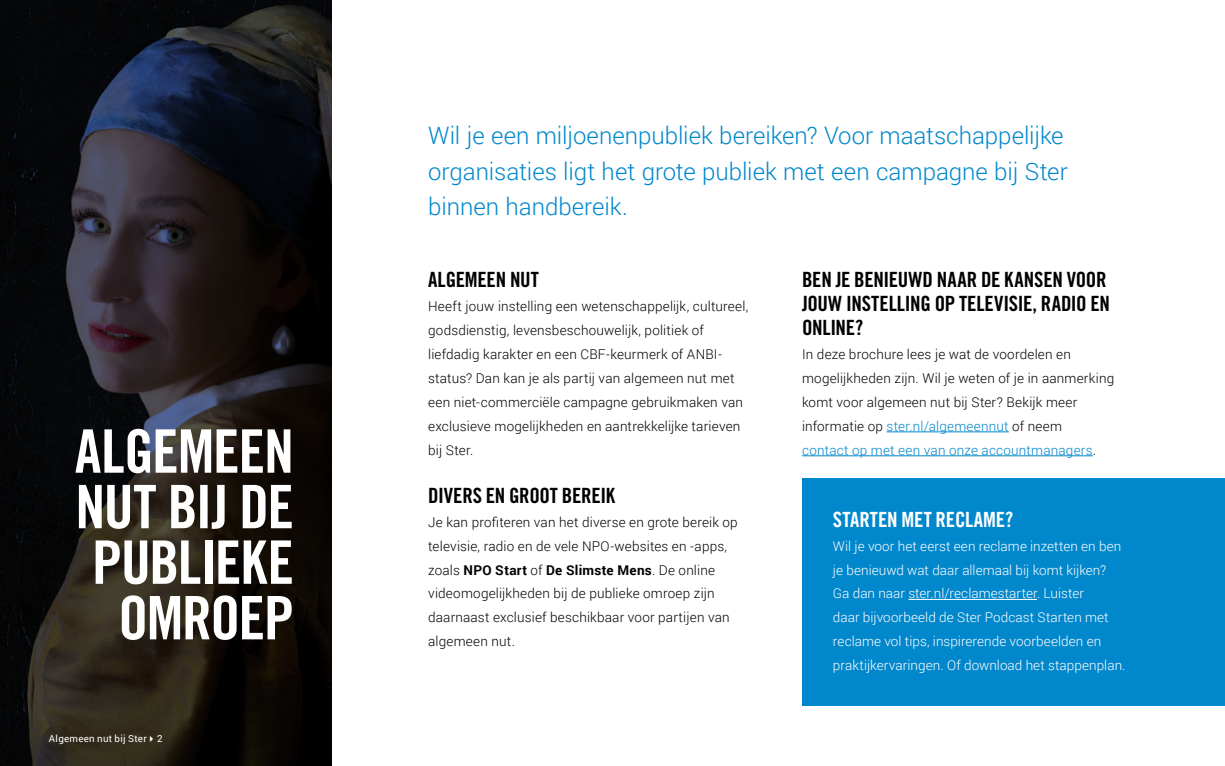
<style>
.page{position:relative;width:1225px;height:766px;background:#fff}
.page>*{position:absolute;margin:0;border:0;box-sizing:border-box;transform-origin:0 0}
.t1{font:60px/55.5px "Trade Gothic LT Com Bd Cn 20";letter-spacing:-.02em;color:#fff;text-align:right}
.t2{font:300 24px/35.8px "Roboto";color:#0087cc}
.t3{font:21px/23.9px "Trade Gothic LT Std Bd Cn 20";letter-spacing:-.01em;color:#000}
.t4{font:21px "Trade Gothic LT Com Bd Cn 20";letter-spacing:-.005em;color:#fff}
.t5{font:300 13.5px/23.9px "Roboto";letter-spacing:.015em;color:#000}
.t6{font:300 13.5px/23.9px "Roboto";letter-spacing:.005em;color:#fff}
.t7{font:9.75px "Roboto";letter-spacing:.03em;color:#fff}
.s1{font-weight:700}
.s2{color:#0087cc}
</style>
<div class="page">
<hr style="left:886px;top:431px;width:122px;height:1px;background:#0087cc">
<hr style="left:802px;top:455px;width:290px;height:1px;background:#0087cc">
<hr style="left:1224px;top:401px;width:1px;height:364px;background:#000">
<hr style="left:1224px;top:203px;width:1px;height:441px;background:#0087cc">
<svg style="left:0;top:0;width:331px;height:765px;background:#181617"></svg>
<div style="left:802px;top:478px;width:423px;height:228px;background:#0087cc"></div>
<hr style="left:908px;top:599px;width:129px;height:1px;background:#fff">
<h1 class="t1" style="left:75px;top:423px;width:221px">ALGEMEEN<br>NUT BIJ DE<br>PUBLIEKE<br>OMROEP</h1>
<p class="t7" style="left:49px;top:731px;width:115px">Algemeen nut bij Ster✔2</p>
<h2 class="t2" style="left:428px;top:116px;width:641px">Wil je een miljoenenpubliek bereiken? Voor maatschappelijke organisaties ligt het grote publiek met een campagne bij Ster binnen handbereik.</h2>
<h3 class="t3" style="left:428px;top:267px;width:112px">ALGEMEEN NUT</h3>
<p class="t5" style="left:428px;top:294px;width:322px">Heeft jouw instelling een wetenschappelijk, cultureel, godsdienstig, levensbeschouwelijk, politiek of liefdadig karakter en een CBF-keurmerk of ANBI&shy;status? Dan kan je als partij van algemeen nut met een niet-commerciële campagne gebruikmaken van exclusieve mogelijkheden en aantrekkelijke tarieven bij Ster.</p>
<h3 class="t3" style="left:428px;top:483px;width:188px">DIVERS EN GROOT BEREIK</h3>
<p class="t5" style="left:428px;top:509px;width:311px">Je kan profiteren van het diverse en grote bereik op televisie, radio en de vele NPO-websites en -apps, zoals <span class="s1">NPO Start</span> of <span class="s1">De Slimste Mens</span>. De online videomogelijkheden bij de publieke omroep zijn daarnaast exclusief beschikbaar voor partijen van algemeen nut.</p>
<h3 class="t3" style="left:802px;top:267px;width:309px">BEN JE BENIEUWD NAAR DE KANSEN VOOR<br>JOUW INSTELLING OP TELEVISIE, RADIO EN<br>ONLINE?</h3>
<p class="t5" style="left:802px;top:342px;width:314px">In deze brochure lees je wat de voordelen en mogelijkheden zijn. Wil je weten of je in aanmerking komt voor algemeen nut bij Ster? Bekijk meer informatie op <span class="s2">ster.nl/algemeennut</span> of neem<br><span class="s2">contact op met een van onze accountmanagers</span>.</p>
<h3 class="t4" style="left:833px;top:506px;width:182px">STARTEN MET RECLAME?</h3>
<p class="t6" style="left:833px;top:533px;width:294px">Wil je voor het eerst een reclame inzetten en ben je benieuwd wat daar allemaal bij komt kijken?<br>Ga dan naar ster.nl/reclamestarter. Luister<br>daar bijvoorbeeld de Ster Podcast Starten met reclame vol tips, inspirerende voorbeelden en praktijkervaringen. Of download het stappenplan.</p>
</div>
